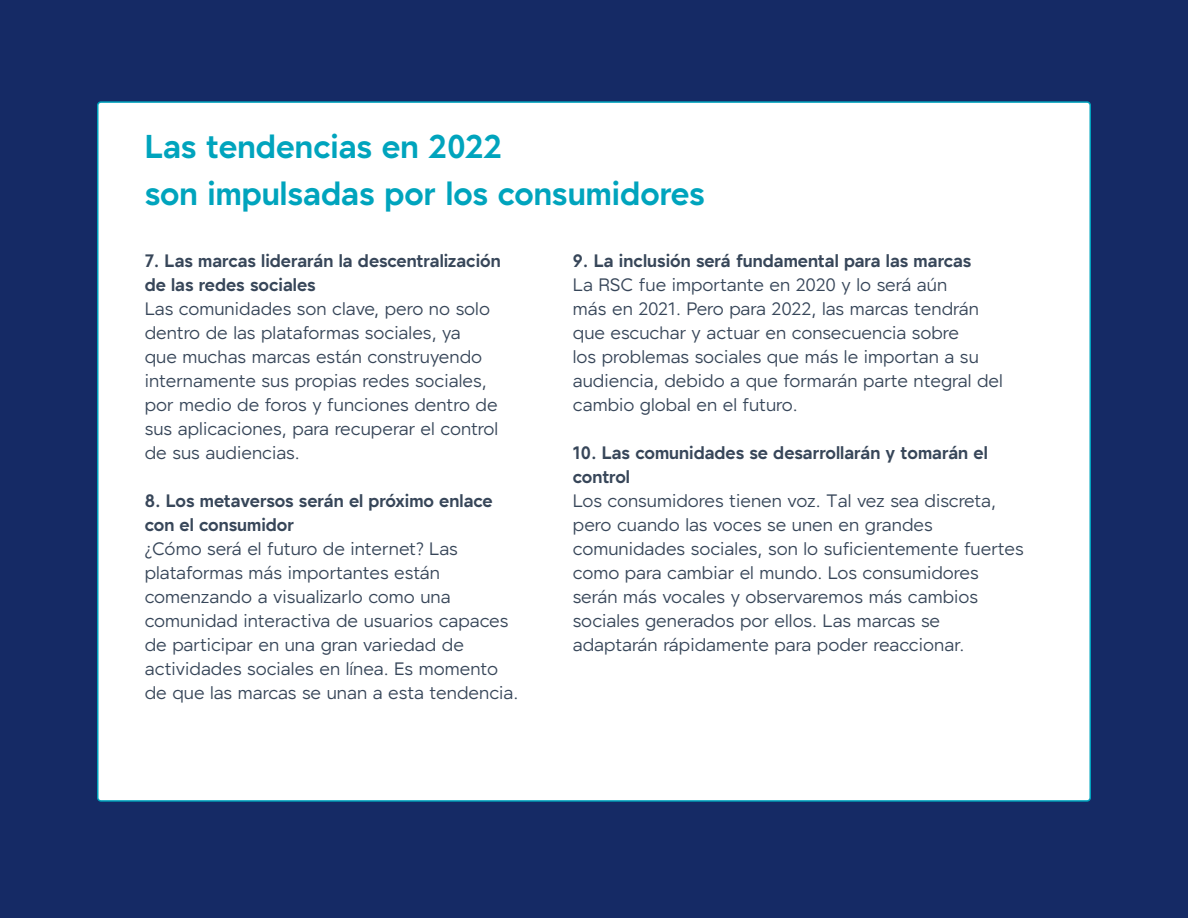
<style>
.page{position:relative;width:1188px;height:918px;background:#152a65}
.page>*{position:absolute;margin:0;border:0;box-sizing:border-box;transform-origin:0 0}
.t1{font:700 33px/46.5px "Forno";color:#00a4bd}
.t2{font:18px/24px "Forno";color:#374659}
.t3{font:700 18px/24px "Forno";color:#374659}
</style>
<div class="page">
<div style="left:98px;top:102px;width:992px;height:699px;background:#fff;border-radius:3px"></div>
<h1 class="t1" style="left:145px;top:128px;width:562px">Las tendencias en 2022<br>son impulsadas por los consumidores</h1>
<p class="t3" style="left:145px;top:251px;width:358px">7. Las marcas liderarán la descentralización de las redes sociales</p>
<p class="t2" style="left:145px;top:299px;width:355px">Las comunidades son clave, pero no solo dentro de las plataformas sociales, ya<br>que muchas marcas están construyendo internamente sus propias redes sociales, por medio de foros y funciones dentro de sus aplicaciones, para recuperar el control de sus audiencias.</p>
<p class="t3" style="left:145px;top:491px;width:350px">8. Los metaversos serán el próximo enlace con el consumidor</p>
<p class="t2" style="left:145px;top:539px;width:375px">¿Cómo será el futuro de internet? Las plataformas más importantes están comenzando a visualizarlo como una comunidad interactiva de usuarios capaces de participar en una gran variedad de actividades sociales en línea. Es momento de que las marcas se unan a esta tendencia.</p>
<p class="t3" style="left:573px;top:251px;width:400px">9. La inclusión será fundamental para las marcas</p>
<p class="t2" style="left:573px;top:275px;width:432px">La RSC fue importante en 2020 y lo será aún<br>más en 2021. Pero para 2022, las marcas tendrán que escuchar y actuar en consecuencia sobre<br>los problemas sociales que más le importan a su audiencia, debido a que formarán parte ntegral del cambio global en el futuro.</p>
<p class="t3" style="left:573px;top:443px;width:417px">10. Las comunidades se desarrollarán y tomarán el control</p>
<p class="t2" style="left:573px;top:491px;width:453px">Los consumidores tienen voz. Tal vez sea discreta, pero cuando las voces se unen en grandes comunidades sociales, son lo suficientemente fuertes como para cambiar el mundo. Los consumidores serán más vocales y observaremos más cambios sociales generados por ellos. Las marcas se adaptarán rápidamente para poder reaccionar.</p>
</div>
